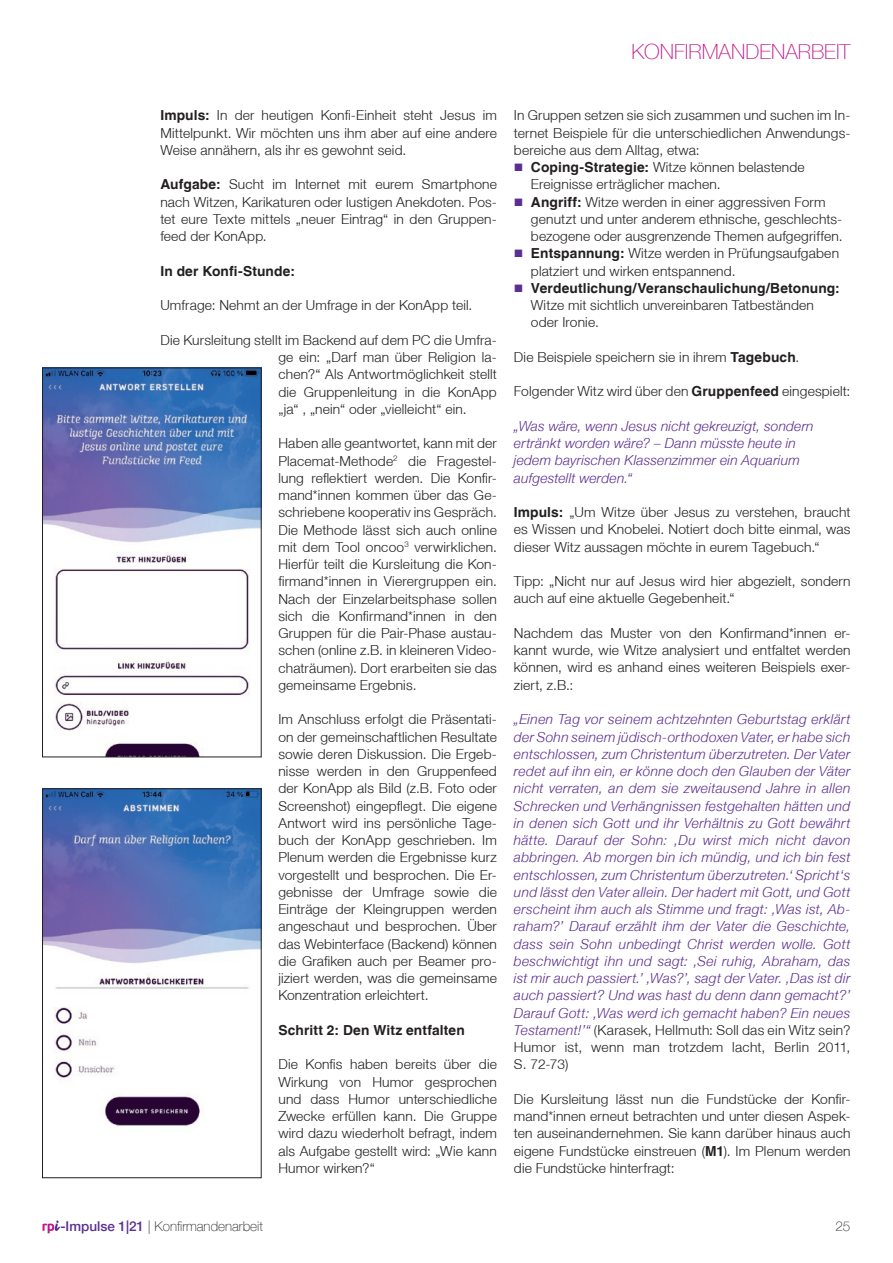
<style>
.page{position:relative;width:893px;height:1263px;background:#fff}
.page>*{position:absolute;margin:0;border:0;box-sizing:border-box;transform-origin:0 0}
.t1{font:100 21px "Helvetica Neue LT";color:#c5178b}
.t2{font:300 13.8px/17.2px "Helvetica Neue LT";letter-spacing:.01em;color:#231f20;text-align:justify}
.t3{font:italic 300 13.8px/17.2px "Helvetica Neue LT";letter-spacing:.015em;color:#5b2e91}
.t4{font:700 13.8px "Helvetica LT";letter-spacing:.01em;color:#231f20}
.t5{font:100 13.5px "Helvetica Neue LT";color:#231f20}
.s1{font-family:"Helvetica LT";font-weight:700}
.s2{color:#5b2e91}
.s3{font-style:normal;color:#231f20}
.s4{font-weight:500;color:#5b2e91}
</style>
<div class="page">
<svg style="left:43px;top:1220px;width:17px;height:13px"></svg>
<img style="left:44px;top:370px;width:215px;height:385px">
<div style="left:42px;top:368px;width:219px;height:389px;border:1px solid #231f20"></div>
<img style="left:44px;top:790px;width:215px;height:336px">
<div style="left:42px;top:788px;width:219px;height:390px;border:1px solid #231f20"></div>
<p class="t1" style="left:631px;top:40px;width:221px">KONFIRMANDENARBEIT</p>
<p class="t2" style="left:160px;top:107px;width:338px"><span class="s1">Impuls:</span> In der heutigen Konfi-Einheit steht Jesus im Mittelpunkt. Wir möchten uns ihm aber auf eine andere Weise annähern, als ihr es gewohnt seid.</p>
<p class="t2" style="left:160px;top:176px;width:338px"><span class="s1">Aufgabe:</span> Sucht im Internet mit eurem Smartphone nach Witzen, Karikaturen oder lustigen Anekdoten. Pos&shy;tet eure Texte mittels „neuer Eintrag“ in den Gruppen&shy;feed der KonApp.</p>
<p class="t4" style="left:160px;top:262px;width:136px">In der Konfi-Stunde:</p>
<p class="t2" style="left:160px;top:296px;width:313px">Umfrage: Nehmt an der Umfrage in der KonApp teil.</p>
<p class="t2" style="left:278px;top:331px;width:220px;text-indent:-118px">Die Kursleitung stellt im Backend auf dem PC die Umfra&shy;ge ein: „Darf man über Religion la&shy;chen?“ Als Antwortmöglichkeit stellt die Gruppenleitung in die KonApp „ja“ , „nein“ oder „vielleicht“ ein.</p>
<p class="t2" style="left:278px;top:434px;width:220px">Haben alle geantwortet, kann mit der Placemat-Methode<sup>2</sup> die Fragestel&shy;lung reflektiert werden. Die Konfir&shy;mand*innen kommen über das Ge&shy;schriebene kooperativ ins Gespräch.<br>Die Methode lässt sich auch online mit dem Tool oncoo<sup>3</sup> verwirklichen.<br>Hierfür teilt die Kursleitung die Kon&shy;firmand*innen in Vierergruppen ein.<br>Nach der Einzelarbeitsphase sollen sich die Konfirmand*innen in den Gruppen für die Pair-Phase austau&shy;schen (online z.B. in kleineren Video&shy;chaträumen). Dort erarbeiten sie das gemeinsame Ergebnis.</p>
<p class="t2" style="left:278px;top:710px;width:220px">Im Anschluss erfolgt die Präsentati&shy;on der gemeinschaftlichen Resultate sowie deren Diskussion. Die Ergeb&shy;nisse werden in den Gruppenfeed der KonApp als Bild (z.B. Foto oder Screenshot) eingepflegt. Die eigene Antwort wird ins persönliche Tage&shy;buch der KonApp geschrieben. Im Plenum werden die Ergebnisse kurz vorgestellt und besprochen. Die Er&shy;gebnisse der Umfrage sowie die Einträge der Kleingruppen werden angeschaut und besprochen. Über das Webinterface (Backend) können die Grafiken auch per Beamer pro&shy;jiziert werden, was die gemeinsame Konzentration erleichtert.</p>
<p class="t4" style="left:278px;top:1021px;width:188px">Schritt 2: Den Witz entfalten</p>
<p class="t2" style="left:278px;top:1055px;width:220px">Die Konfis haben bereits über die Wirkung von Humor gesprochen und dass Humor unterschiedliche Zwecke erfüllen kann. Die Gruppe wird dazu wiederholt befragt, indem als Aufgabe gestellt wird: „Wie kann Humor wirken?“</p>
<p class="t2" style="left:514px;top:107px;width:338px">In Gruppen setzen sie sich zusammen und suchen im In&shy;ternet Beispiele für die unterschiedlichen Anwendungs&shy;bereiche aus dem Alltag, etwa:</p>
<p class="t2" style="left:531px;top:158px;width:275px;text-indent:-17px"><span class="s2">■</span> <span class="s1">Coping-Strategie:</span> Witze können belastende<br>Ereignisse erträglicher machen.</p>
<p class="t2" style="left:531px;top:193px;width:313px;text-align:left;text-indent:-17px"><span class="s2">■</span> <span class="s1">Angriff:</span> Witze werden in einer aggressiven Form genutzt und unter anderem ethnische, geschlechts&shy;bezogene oder ausgrenzende Themen aufgegriffen.</p>
<p class="t2" style="left:531px;top:245px;width:310px;text-indent:-17px"><span class="s2">■</span> <span class="s1">Entspannung:</span> Witze werden in Prüfungsaufgaben platziert und wirken entspannend.</p>
<p class="t2" style="left:531px;top:279px;width:310px;text-align:left;text-indent:-17px"><span class="s2">■</span> <span class="s1">Verdeutlichung/Veranschaulichung/Betonung:<br></span>Witze mit sichtlich unvereinbaren Tatbeständen oder Ironie.</p>
<p class="t2" style="left:514px;top:348px;width:287px">Die Beispiele speichern sie in ihrem <span class="s1">Tagebuch</span>.</p>
<p class="t2" style="left:514px;top:383px;width:338px">Folgender Witz wird über den <span class="s1">Gruppenfeed</span> eingespielt:</p>
<p class="t3" style="left:514px;top:417px;width:301px">„Was wäre, wenn Jesus nicht gekreuzigt, sondern ertränkt worden wäre? – Dann müsste heute in jedem bayrischen Klassenzimmer ein Aquarium aufgestellt werden.“</p>
<p class="t2" style="left:514px;top:503px;width:338px"><span class="s1">Impuls:</span> „Um Witze über Jesus zu verstehen, braucht es Wissen und Knobelei. Notiert doch bitte einmal, was dieser Witz aussagen möchte in eurem Tagebuch.“</p>
<p class="t2" style="left:514px;top:572px;width:338px">Tipp: „Nicht nur auf Jesus wird hier abgezielt, sondern auch auf eine aktuelle Gegebenheit.“</p>
<p class="t2" style="left:514px;top:624px;width:338px">Nachdem das Muster von den Konfirmand*innen er&shy;kannt wurde, wie Witze analysiert und entfaltet werden können, wird es anhand eines weiteren Beispiels exer&shy;ziert, z.B.:</p>
<p class="t3" style="left:514px;top:710px;width:338px;text-align:justify">„Einen Tag vor seinem achtzehnten Geburtstag erklärt der Sohn seinem jüdisch-orthodoxen Vater, er habe sich entschlossen, zum Christentum überzutreten. Der Vater redet auf ihn ein, er könne doch den Glauben der Väter nicht verraten, an dem sie zweitausend Jahre in allen Schrecken und Verhängnissen festgehalten hätten und in denen sich Gott und ihr Verhältnis zu Gott bewährt hätte. Darauf der Sohn: ‚Du wirst mich nicht davon abbringen. Ab morgen bin ich mündig, und ich bin fest entschlossen, zum Christentum überzutreten.‘ Spricht‘s und lässt den Vater allein. Der hadert mit Gott, und Gott erscheint ihm auch als Stimme und fragt: ‚Was ist, Ab&shy;raham?’ Darauf erzählt ihm der Vater die Geschichte, dass sein Sohn unbedingt Christ werden wolle. Gott beschwichtigt ihn und sagt: ‚Sei ruhig, Abraham, das ist mir auch passiert.’ ‚Was?’, sagt der Vater. ‚Das ist dir auch passiert? Und was hast du denn dann gemacht?’ Darauf Gott: ‚Was werd ich gemacht haben? Ein neues Testament!’“ <span class="s3">(Karasek, Hellmuth: Soll das ein Witz sein?<br>Humor ist, wenn man trotzdem lacht, Berlin 2011, S. 72-73)</span></p>
<p class="t2" style="left:514px;top:1090px;width:338px">Die Kursleitung lässt nun die Fundstücke der Konfir&shy;mand*innen erneut betrachten und unter diesen Aspek&shy;ten auseinandernehmen. Sie kann darüber hinaus auch eigene Fundstücke einstreuen (<span class="s1">M1</span>). Im Plenum werden die Fundstücke hinterfragt:</p>
<p class="t5" style="left:60px;top:1218px;width:204px"><span class="s4">-Impulse 1|21</span> | Konfirmandenarbeit</p>
<p class="t5" style="left:835px;top:1218px;width:17px">25</p>
</div>
